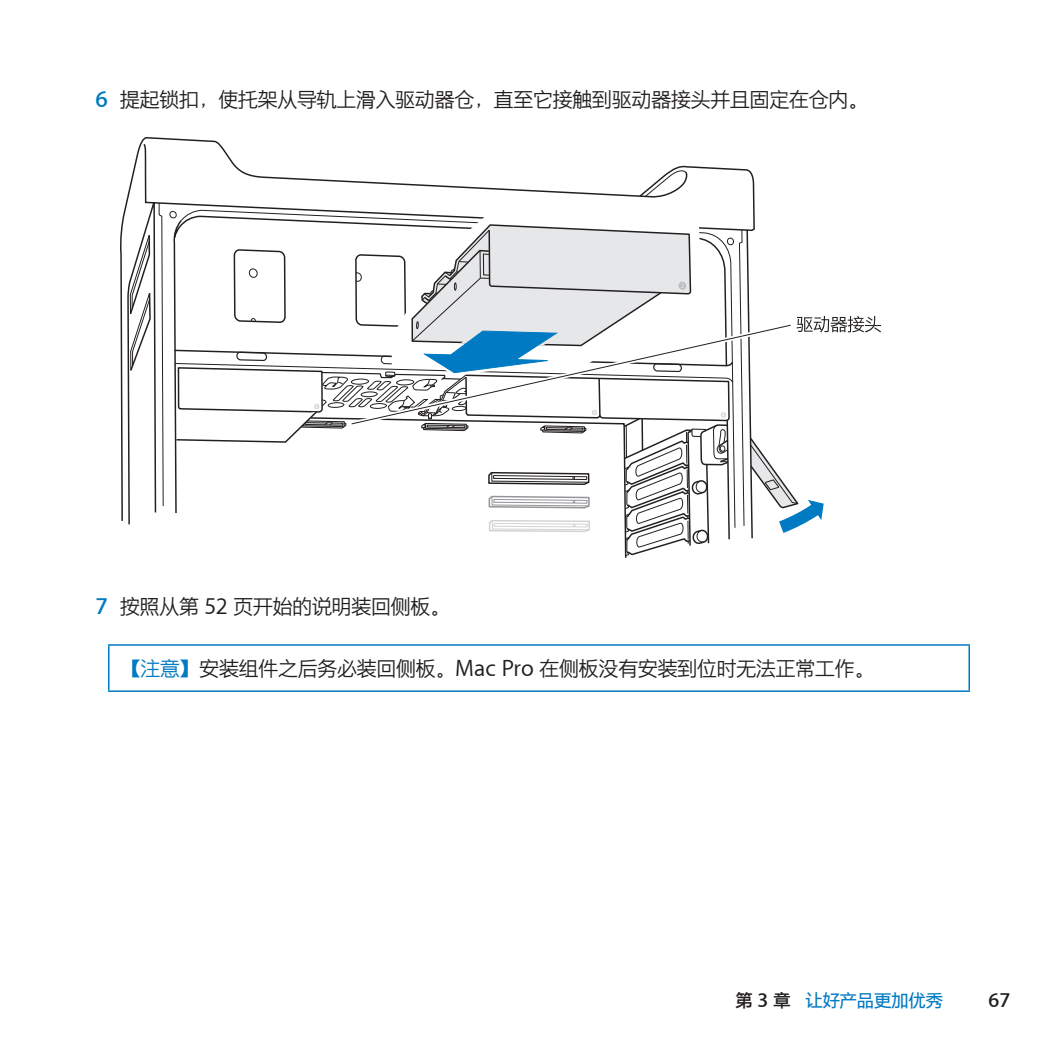
<style>
.page{position:relative;width:1063px;height:1063px;background:#fff}
.page>*{position:absolute;margin:0;border:0;box-sizing:border-box;transform-origin:0 0}
.t1{font:300 24px "Ping Hei";color:#231f20}
.t2{font:21px "Ping Hei Text";color:#007ac2}
.t3{font:600 21px "Myriad Set";color:#231f20}
.s1{font-family:"Myriad Set";font-weight:600;color:#007ac2}
.s2{font-family:"Myriad Set Text";font-weight:400}
.s3{color:#007ac2}
.s4{font-family:"Ping Hei";font-weight:600;color:#231f20}
.s5{font-family:"Myriad Set";font-weight:600;color:#231f20}
</style>
<div class="page">
<svg style="left:120px;top:137px;width:569px;height:385px"></svg>
<svg style="left:129px;top:234px;width:23px;height:138px"></svg>
<svg style="left:170px;top:210px;width:711px;height:346px"></svg>
<hr style="left:108px;top:644px;width:862px;height:2px;background:#007ac2">
<hr style="left:108px;top:646px;width:2px;height:44px;background:#007ac2">
<hr style="left:968px;top:646px;width:2px;height:44px;background:#007ac2">
<hr style="left:108px;top:690px;width:862px;height:2px;background:#007ac2">
<p class="t1" style="left:96px;top:88px;width:774px"><span class="s1">6</span> 提起锁扣，使托架从导轨上滑入驱动器仓，直至它接触到驱动器接头并且固定在仓内。</p>
<p class="t1" style="left:96px;top:595px;width:356px"><span class="s1">7</span> 按照从第 <span class="s2">52</span> 页开始的说明装回侧板。</p>
<p class="t1" style="left:121px;top:657px;width:755px"><span class="s3">【注意】</span>安装组件之后务必装回侧板。<span class="s2">Mac Pro</span> 在侧板没有安装到位时无法正常工作。</p>
<p class="t2" style="left:735px;top:991px;width:209px"><span class="s4">第</span> <span class="s5">3</span> <span class="s4">章</span> 让好产品更加优秀</p>
<p class="t3" style="left:989px;top:987px;width:23px">67</p>
</div>
